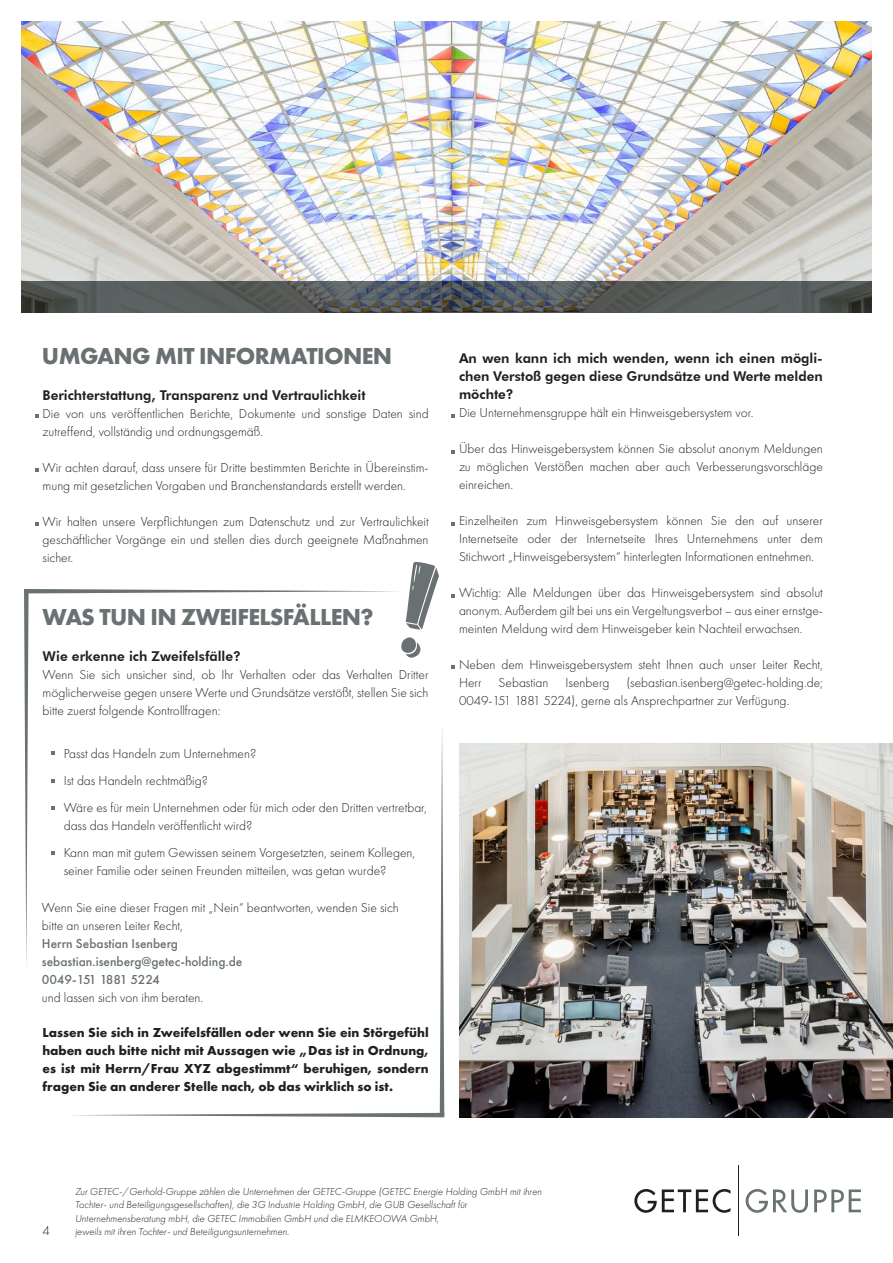
<style>
.page{position:relative;width:893px;height:1263px;background:#fff}
.page>*{position:absolute;margin:0;border:0;box-sizing:border-box;transform-origin:0 0}
.t1{font:700 24px "Futura PT";letter-spacing:-.025em;color:#697172}
.t2{font:300 13.5px/18px "Futura PT";color:#231f20}
.t3{font:700 13.5px/18px "Futura PT";color:#231f20;text-align:justify}
.t4{font:800 13.5px/18px "Futura BT";color:#231f20;text-align:justify}
.t5{font:500 13.5px/18px "Futura PT";color:#697172}
.t6{font:italic 300 10.5px/13.5px "Futura PT";color:#231f20}
</style>
<div class="page">
<img style="left:22px;top:21px;width:849px;height:260px">
<svg style="left:21px;top:281px;width:851px;height:32px;background:#535858"></svg>
<svg style="left:35px;top:414px;width:3px;height:4px"></svg>
<svg style="left:451px;top:414px;width:4px;height:4px"></svg>
<svg style="left:451px;top:450px;width:4px;height:4px"></svg>
<svg style="left:451px;top:522px;width:4px;height:4px"></svg>
<svg style="left:451px;top:594px;width:4px;height:4px"></svg>
<svg style="left:451px;top:665px;width:4px;height:4px"></svg>
<svg style="left:24px;top:562px;width:420px;height:555px"></svg>
<svg style="left:35px;top:468px;width:3px;height:4px"></svg>
<svg style="left:35px;top:522px;width:3px;height:4px"></svg>
<hr style="left:739px;top:1165px;width:1px;height:71px;background:#231f20">
<svg style="left:746px;top:1189px;width:115px;height:24px"></svg>
<svg style="left:634px;top:1189px;width:96px;height:24px"></svg>
<img style="left:459px;top:744px;width:434px;height:373px">
<h1 class="t1" style="left:42px;top:343px;width:352px">UMGANG MIT INFORMATIONEN</h1>
<p class="t4" style="left:43px;top:388px;width:324px">Berichterstattung, Transparenz und Vertraulichkeit</p>
<p class="t2" style="left:43px;top:405px;width:387px">Die von uns veröffentlichen Berichte, Dokumente und sonstige Daten sind zutreffend, vollständig und ordnungsgemäß.</p>
<p class="t2" style="left:43px;top:459px;width:387px">Wir achten darauf, dass unsere für Dritte bestimmten Berichte in Übereinstim&shy;mung mit gesetzlichen Vorgaben und Branchenstandards erstellt werden.</p>
<p class="t2" style="left:43px;top:513px;width:387px;text-align:justify">Wir halten unsere Verpflichtungen zum Datenschutz und zur Vertraulichkeit geschäftlicher Vorgänge ein und stellen dies durch geeignete Maßnahmen sicher.</p>
<h1 class="t1" style="left:43px;top:604px;width:333px">WAS TUN IN ZWEIFELSFÄLLEN?</h1>
<p class="t4" style="left:43px;top:649px;width:200px">Wie erkenne ich Zweifelsfälle?</p>
<p class="t2" style="left:43px;top:666px;width:387px;text-align:justify">Wenn Sie sich unsicher sind, ob Ihr Verhalten oder das Verhalten Dritter möglicherweise gegen unsere Werte und Grundsätze verstößt, stellen Sie sich bitte zuerst folgende Kontrollfragen:</p>
<p class="t2" style="left:64px;top:740px;width:365px;line-height:27px">Passt das Handeln zum Unternehmen?<br>Ist das Handeln rechtmäßig?<br>Wäre es für mein Unternehmen oder für mich oder den Dritten vertretbar,</p>
<p class="t2" style="left:64px;top:812px;width:353px;line-height:27px">dass das Handeln veröffentlicht wird?<br>Kann man mit gutem Gewissen seinem Vorgesetzten, seinem Kollegen,</p>
<p class="t2" style="left:64px;top:862px;width:324px">seiner Familie oder seinen Freunden mitteilen, was getan wurde?</p>
<p class="t2" style="left:42px;top:899px;width:358px">Wenn Sie eine dieser Fragen mit „Nein“ beantworten, wenden Sie sich bitte an unseren Leiter Recht,</p>
<p class="t5" style="left:42px;top:935px;width:202px">Herrn Sebastian Isenberg sebastian.isenberg@getec-holding.de<br>0049-151 1881 5224</p>
<p class="t2" style="left:42px;top:989px;width:163px">und lassen sich von ihm beraten.</p>
<p class="t3" style="left:43px;top:1023px;width:388px">Lassen Sie sich in Zweifelsfällen oder wenn Sie ein Störgefühl haben auch bitte nicht mit Aussagen wie „Das ist in Ordnung, es ist mit Herrn/Frau XYZ abgestimmt“ beruhigen, sondern fragen Sie an anderer Stelle nach, ob das wirklich so ist.</p>
<p class="t4" style="left:459px;top:351px;width:365px">An wen kann ich mich wenden, wenn ich einen mögli&shy;chen Verstoß gegen diese Grundsätze und Werte melden möchte?</p>
<p class="t2" style="left:459px;top:404px;width:296px">Die Unternehmensgruppe hält ein Hinweisgebersystem vor.</p>
<p class="t2" style="left:459px;top:440px;width:365px;text-align:justify">Über das Hinweisgebersystem können Sie absolut anonym Meldungen zu möglichen Verstößen machen aber auch Verbesserungsvorschläge einreichen.</p>
<p class="t2" style="left:459px;top:512px;width:365px;text-align:justify">Einzelheiten zum Hinweisgebersystem können Sie den auf unserer Internetseite oder der Internetseite Ihres Unternehmens unter dem Stichwort „Hinweisgebersystem“ hinterlegten Informationen entnehmen.</p>
<p class="t2" style="left:459px;top:584px;width:365px;text-align:justify">Wichtig: Alle Meldungen über das Hinweisgebersystem sind absolut anonym. Außerdem gilt bei uns ein Vergeltungsverbot – aus einer ernstge&shy;meinten Meldung wird dem Hinweisgeber kein Nachteil erwachsen.</p>
<p class="t2" style="left:459px;top:656px;width:365px">Neben dem Hinweisgebersystem steht Ihnen auch unser Leiter Recht,<br>Herr</p>
<p class="t2" style="left:459px;top:674px;width:365px;text-indent:167px">(sebastian.isenberg@getec-holding.de;<br>0049-151 1881 5224), gerne als Ansprechpartner zur Verfügung.</p>
<p class="t2" style="left:499px;top:674px;width:51px">Sebastian</p>
<p class="t2" style="left:565px;top:674px;width:45px">Isenberg</p>
<p class="t2" style="left:43px;top:1222px;width:9px">4</p>
<p class="t6" style="left:75px;top:1185px;width:468px">Zur GETEC-/ Gerhold-Gruppe zählen die Unternehmen der GETEC-Gruppe (GETEC Energie Holding GmbH mit ihren Tochter- und Beteiligungsgesellschaften), die 3G Industrie Holding GmbH, die GUB Gesellschaft für Unternehmensberatung mbH, die GETEC Immobilien GmbH und die ELMKEOOWA GmbH,<br>jeweils mit ihren Tochter- und Beteiligungsunternehmen.</p>
</div>
